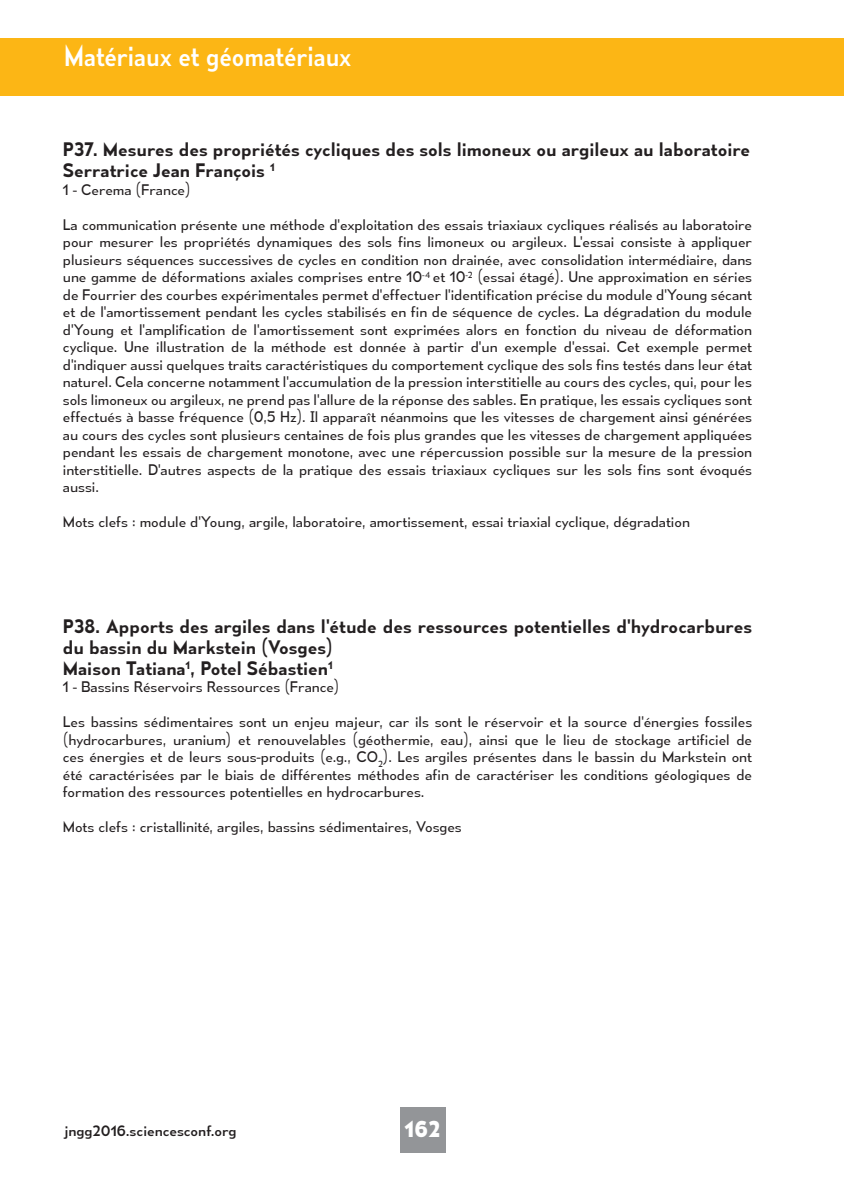
<style>
.page{position:relative;width:844px;height:1191px;background:#fff}
.page>*{position:absolute;margin:0;border:0;box-sizing:border-box;transform-origin:0 0}
.t1{font:28px "Mesmerize Sc Rg";color:#fff}
.t2{font:700 21px "Mesmerize Rg";color:#fff}
.t3{font:17.5px/21px "Mesmerize Sb";color:#231f20}
.t4{font:14px/17.5px "Mesmerize Bk";color:#231f20;text-align:justify}
.t5{font:14px "Mesmerize Rg";color:#231f20}
</style>
<div class="page">
<div style="left:0;top:39px;width:843px;height:57px;background:#fcb615"></div>
<div style="left:400px;top:1106px;width:45px;height:46px;background:#939598"></div>
<h1 class="t1" style="left:64px;top:38px;width:288px">Matériaux et géomatériaux</h1>
<p class="t3" style="left:63px;top:139px;width:688px">P37. Mesures des propriétés cycliques des sols limoneux ou argileux au laboratoire<br>Serratrice Jean François <sup>1</sup></p>
<p class="t4" style="left:63px;top:180px;width:129px">1 - Cerema (France)</p>
<p class="t4" style="left:63px;top:215px;width:690px">La communication présente une méthode d'exploitation des essais triaxiaux cycliques réalisés au laboratoire pour mesurer les propriétés dynamiques des sols fins limoneux ou argileux. L'essai consiste à appliquer plusieurs séquences successives de cycles en condition non drainée, avec consolidation intermédiaire, dans une gamme de déformations axiales comprises entre 10<sup>-4</sup> et 10<sup>-2</sup> (essai étagé). Une approximation en séries de Fourrier des courbes expérimentales permet d'effectuer l'identification précise du module d'Young sécant et de l'amortissement pendant les cycles stabilisés en fin de séquence de cycles. La dégradation du module d'Young et l'amplification de l'amortissement sont exprimées alors en fonction du niveau de déformation cyclique. Une illustration de la méthode est donnée à partir d'un exemple d'essai. Cet exemple permet d'indiquer aussi quelques traits caractéristiques du comportement cyclique des sols fins testés dans leur état naturel. Cela concerne notamment l'accumulation de la pression interstitielle au cours des cycles, qui, pour les sols limoneux ou argileux, ne prend pas l'allure de la réponse des sables. En pratique, les essais cycliques sont effectués à basse fréquence (0,5 Hz). Il apparaît néanmoins que les vitesses de chargement ainsi générées au cours des cycles sont plusieurs centaines de fois plus grandes que les vitesses de chargement appliquées pendant les essais de chargement monotone, avec une répercussion possible sur la mesure de la pression interstitielle. D'autres aspects de la pratique des essais triaxiaux cycliques sur les sols fins sont évoqués aussi.</p>
<p class="t4" style="left:63px;top:513px;width:628px">Mots clefs : module d'Young, argile, laboratoire, amortissement, essai triaxial cyclique, dégradation</p>
<p class="t3" style="left:63px;top:615px;width:690px">P38. Apports des argiles dans l'étude des ressources potentielles d'hydrocarbures du bassin du Markstein (Vosges)<br>Maison Tatiana<sup>1</sup>, Potel Sébastien<sup>1</sup></p>
<p class="t4" style="left:63px;top:678px;width:278px">1 - Bassins Réservoirs Ressources (France)</p>
<p class="t4" style="left:63px;top:713px;width:690px">Les bassins sédimentaires sont un enjeu majeur, car ils sont le réservoir et la source d'énergies fossiles (hydrocarbures, uranium) et renouvelables (géothermie, eau), ainsi que le lieu de stockage artificiel de ces énergies et de leurs sous-produits (e.g., CO<sub>2</sub>). Les argiles présentes dans le bassin du Markstein ont été caractérisées par le biais de différentes méthodes afin de caractériser les conditions géologiques de formation des ressources potentielles en hydrocarbures.</p>
<p class="t4" style="left:63px;top:818px;width:400px">Mots clefs : cristallinité, argiles, bassins sédimentaires, Vosges</p>
<p class="t5" style="left:64px;top:1122px;width:174px">jngg2016.sciencesconf.org</p>
<h2 class="t2" style="left:404px;top:1116px;width:37px">162</h2>
</div>
